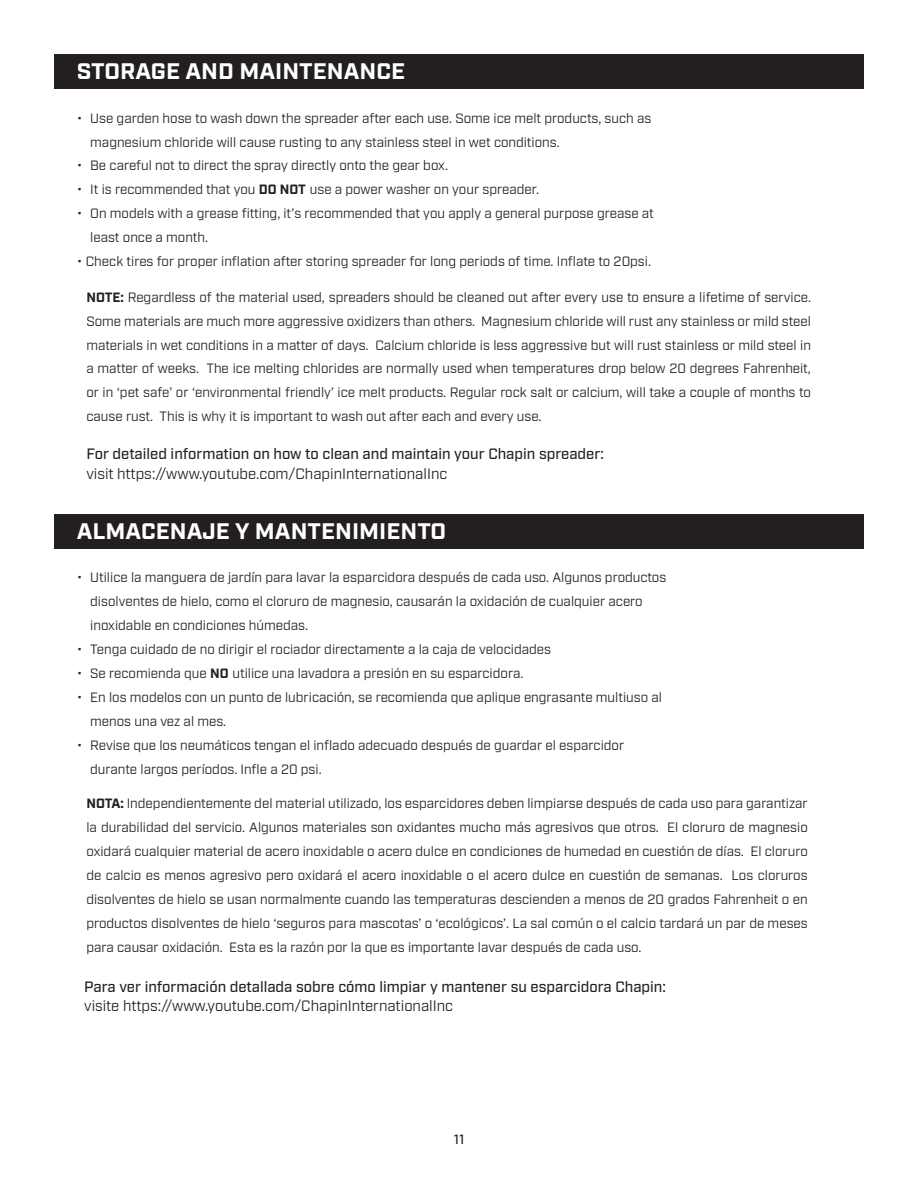
<style>
.page{position:relative;width:918px;height:1188px;background:#fff}
.page>*{position:absolute;margin:0;border:0;box-sizing:border-box;transform-origin:0 0}
.t1{font:700 22.5px "Industry";color:#fff;scale:1.05 1}
.t2{font:500 15px "Industry";color:#231f20}
.t3{font:15px "Industry";color:#231f20}
.t4{font:13.5px/23.9px "Industry";color:#231f20}
.t5{font:500 13.5px "Industry";color:#231f20}
.s1{font-weight:700}
</style>
<div class="page">
<div style="left:54px;top:514px;width:810px;height:35px;background:#231f20"></div>
<div style="left:54px;top:54px;width:810px;height:35px;background:#231f20"></div>
<h1 class="t1" style="left:77px;top:58px;width:314px">STORAGE AND MAINTENANCE</h1>
<p class="t4" style="left:90px;top:106px;width:563px;text-indent:-14px">• Use garden hose to wash down the spreader after each use. Some ice melt products, such as magnesium chloride will cause rusting to any stainless steel in wet conditions.</p>
<p class="t4" style="left:77px;top:154px;width:373px">• Be careful not to direct the spray directly onto the gear box.</p>
<p class="t4" style="left:77px;top:178px;width:464px">• It is recommended that you <span class="s1">DO NOT</span> use a power washer on your spreader.</p>
<p class="t4" style="left:90px;top:202px;width:565px;text-indent:-14px">• On models with a grease fitting, it’s recommended that you apply a general purpose grease at least once a month.</p>
<p class="t4" style="left:77px;top:250px;width:576px">• Check tires for proper inflation after storing spreader for long periods of time. Inflate to 20psi.</p>
<p class="t4" style="left:86px;top:285px;width:726px;text-align:justify"><span class="s1">NOTE:</span> Regardless of the material used, spreaders should be cleaned out after every use to ensure a lifetime of service.<br>Some materials are much more aggressive oxidizers than others. Magnesium chloride will rust any stainless or mild steel materials in wet conditions in a matter of days. Calcium chloride is less aggressive but will rust stainless or mild steel in a matter of weeks. The ice melting chlorides are normally used when temperatures drop below 20 degrees Fahrenheit, or in ‘pet safe’ or ‘environmental friendly’ ice melt products. Regular rock salt or calcium, will take a couple of months to cause rust. This is why it is important to wash out after each and every use.</p>
<p class="t2" style="left:86px;top:445px;width:519px">For detailed information on how to clean and maintain your Chapin spreader:</p>
<p class="t3" style="left:86px;top:465px;width:362px">visit https://www.youtube.com/ChapinInternationalInc</p>
<h1 class="t1" style="left:77px;top:518px;width:353px">ALMACENAJE Y MANTENIMIENTO</h1>
<p class="t4" style="left:90px;top:566px;width:578px;text-indent:-14px">• Utilice la manguera de jardín para lavar la esparcidora después de cada uso. Algunos productos disolventes de hielo, como el cloruro de magnesio, causarán la oxidación de cualquier acero inoxidable en condiciones húmedas.</p>
<p class="t4" style="left:77px;top:638px;width:476px">• Tenga cuidado de no dirigir el rociador directamente a la caja de velocidades</p>
<p class="t4" style="left:77px;top:662px;width:448px">• Se recomienda que <span class="s1">NO</span> utilice una lavadora a presión en su esparcidora.</p>
<p class="t4" style="left:90px;top:685px;width:573px;text-indent:-14px">• En los modelos con un punto de lubricación, se recomienda que aplique engrasante multiuso al menos una vez al mes.</p>
<p class="t4" style="left:90px;top:733px;width:536px;text-indent:-14px">• Revise que los neumáticos tengan el inflado adecuado después de guardar el esparcidor durante largos períodos. Infle a 20 psi.</p>
<p class="t4" style="left:86px;top:792px;width:723px;text-align:justify"><span class="s1">NOTA:</span> Independientemente del material utilizado, los esparcidores deben limpiarse después de cada uso para garantizar la durabilidad del servicio. Algunos materiales son oxidantes mucho más agresivos que otros. El cloruro de magnesio oxidará cualquier material de acero inoxidable o acero dulce en condiciones de humedad en cuestión de días. El cloruro de calcio es menos agresivo pero oxidará el acero inoxidable o el acero dulce en cuestión de semanas. Los cloruros disolventes de hielo se usan normalmente cuando las temperaturas descienden a menos de 20 grados Fahrenheit o en productos disolventes de hielo ‘seguros para mascotas’ o ‘ecológicos’. La sal común o el calcio tardará un par de meses para causar oxidación. Esta es la razón por la que es importante lavar después de cada uso.</p>
<p class="t2" style="left:84px;top:977px;width:583px">Para ver información detallada sobre cómo limpiar y mantener su esparcidora Chapin:</p>
<p class="t3" style="left:84px;top:997px;width:370px">visite https://www.youtube.com/ChapinInternationalInc</p>
<p class="t5" style="left:454px;top:1131px;width:12px">11</p>
</div>
